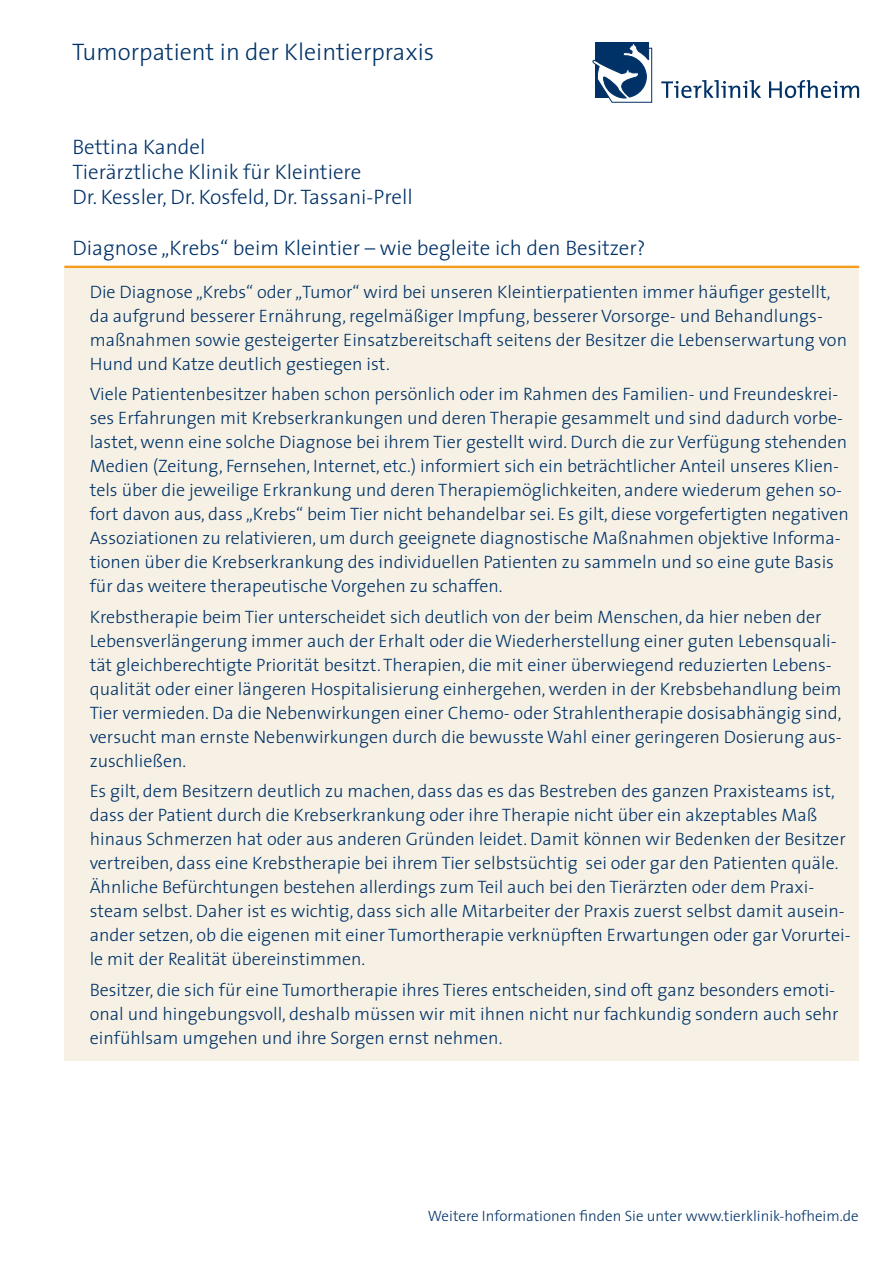
<style>
.page{position:relative;width:893px;height:1263px;background:#fff}
.page>*{position:absolute;margin:0;border:0;box-sizing:border-box;transform-origin:0 0}
.t1{font:300 24px "The Sans";color:#003268}
.t2{font:300 21px/25.2px "The Sans";color:#003268}
.t3{font:300 18px/24px "The Sans";color:#003268}
.t4{font:300 15px "The Sans";color:#003268}
</style>
<div class="page">
<svg style="left:592px;top:42px;width:61px;height:61px"></svg>
<svg style="left:661px;top:80px;width:198px;height:18px"></svg>
<div style="left:64px;top:266px;width:795px;height:795px;background:#f6f1e4"></div>
<hr style="left:64px;top:266px;width:795px;height:2px;background:#f89c1c">
<h1 class="t1" style="left:72px;top:32px;width:363px">Tumorpatient in der Kleintierpraxis</h1>
<p class="t2" style="left:72px;top:133px;width:342px">Bettina Kandel<br>Tierärztliche Klinik für Kleintiere<br>Dr. Kessler, Dr. Kosfeld, Dr. Tassani-Prell</p>
<p class="t2" style="left:72px;top:235px;width:575px">Diagnose „Krebs“ beim Kleintier – wie begleite ich den Besitzer?</p>
<p class="t3" style="left:90px;top:279px;width:759px">Die Diagnose „Krebs“ oder „Tumor“ wird bei unseren Kleintierpatienten immer häufiger gestellt, da aufgrund besserer Ernährung, regelmäßiger Impfung, besserer Vorsorge- und Behandlungs&shy;maßnahmen sowie gesteigerter Einsatzbereitschaft seitens der Besitzer die Lebenserwartung von Hund und Katze deutlich gestiegen ist.</p>
<p class="t3" style="left:90px;top:382px;width:761px">Viele Patientenbesitzer haben schon persönlich oder im Rahmen des Familien- und Freundeskrei&shy;ses Erfahrungen mit Krebserkrankungen und deren Therapie gesammelt und sind dadurch vorbe&shy;lastet, wenn eine solche Diagnose bei ihrem Tier gestellt wird. Durch die zur Verfügung stehenden Medien (Zeitung, Fernsehen, Internet, etc.) informiert sich ein beträchtlicher Anteil unseres Klien&shy;tels über die jeweilige Erkrankung und deren Therapiemöglichkeiten, andere wiederum gehen so&shy;fort davon aus, dass „Krebs“ beim Tier nicht behandelbar sei. Es gilt, diese vorgefertigten negativen Assoziationen zu relativieren, um durch geeignete diagnostische Maßnahmen objektive Informa&shy;tionen über die Krebserkrankung des individuellen Patienten zu sammeln und so eine gute Basis für das weitere therapeutische Vorgehen zu schaffen.</p>
<p class="t3" style="left:90px;top:604px;width:754px">Krebstherapie beim Tier unterscheidet sich deutlich von der beim Menschen, da hier neben der Lebensverlängerung immer auch der Erhalt oder die Wiederherstellung einer guten Lebensquali&shy;tät gleichberechtigte Priorität besitzt. Therapien, die mit einer überwiegend reduzierten Lebens&shy;qualität oder einer längeren Hospitalisierung einhergehen, werden in der Krebsbehandlung beim Tier vermieden. Da die Nebenwirkungen einer Chemo- oder Strahlentherapie dosisabhängig sind, versucht man ernste Nebenwirkungen durch die bewusste Wahl einer geringeren Dosierung aus&shy;zuschließen.</p>
<p class="t3" style="left:90px;top:778px;width:762px">Es gilt, dem Besitzern deutlich zu machen, dass das es das Bestreben des ganzen Praxisteams ist, dass der Patient durch die Krebserkrankung oder ihre Therapie nicht über ein akzeptables Maß hinaus Schmerzen hat oder aus anderen Gründen leidet. Damit können wir Bedenken der Besitzer vertreiben, dass eine Krebstherapie bei ihrem Tier selbstsüchtig sei oder gar den Patienten quäle.<br>Ähnliche Befürchtungen bestehen allerdings zum Teil auch bei den Tierärzten oder dem Praxi&shy;steam selbst. Daher ist es wichtig, dass sich alle Mitarbeiter der Praxis zuerst selbst damit ausein&shy;ander setzen, ob die eigenen mit einer Tumortherapie verknüpften Erwartungen oder gar Vorurtei&shy;le mit der Realität übereinstimmen.</p>
<p class="t3" style="left:90px;top:977px;width:750px">Besitzer, die sich für eine Tumortherapie ihres Tieres entscheiden, sind oft ganz besonders emoti&shy;onal und hingebungsvoll, deshalb müssen wir mit ihnen nicht nur fachkundig sondern auch sehr einfühlsam umgehen und ihre Sorgen ernst nehmen.</p>
<p class="t4" style="left:428px;top:1204px;width:432px">Weitere Informationen finden Sie unter www.tierklinik-hofheim.de</p>
</div>
